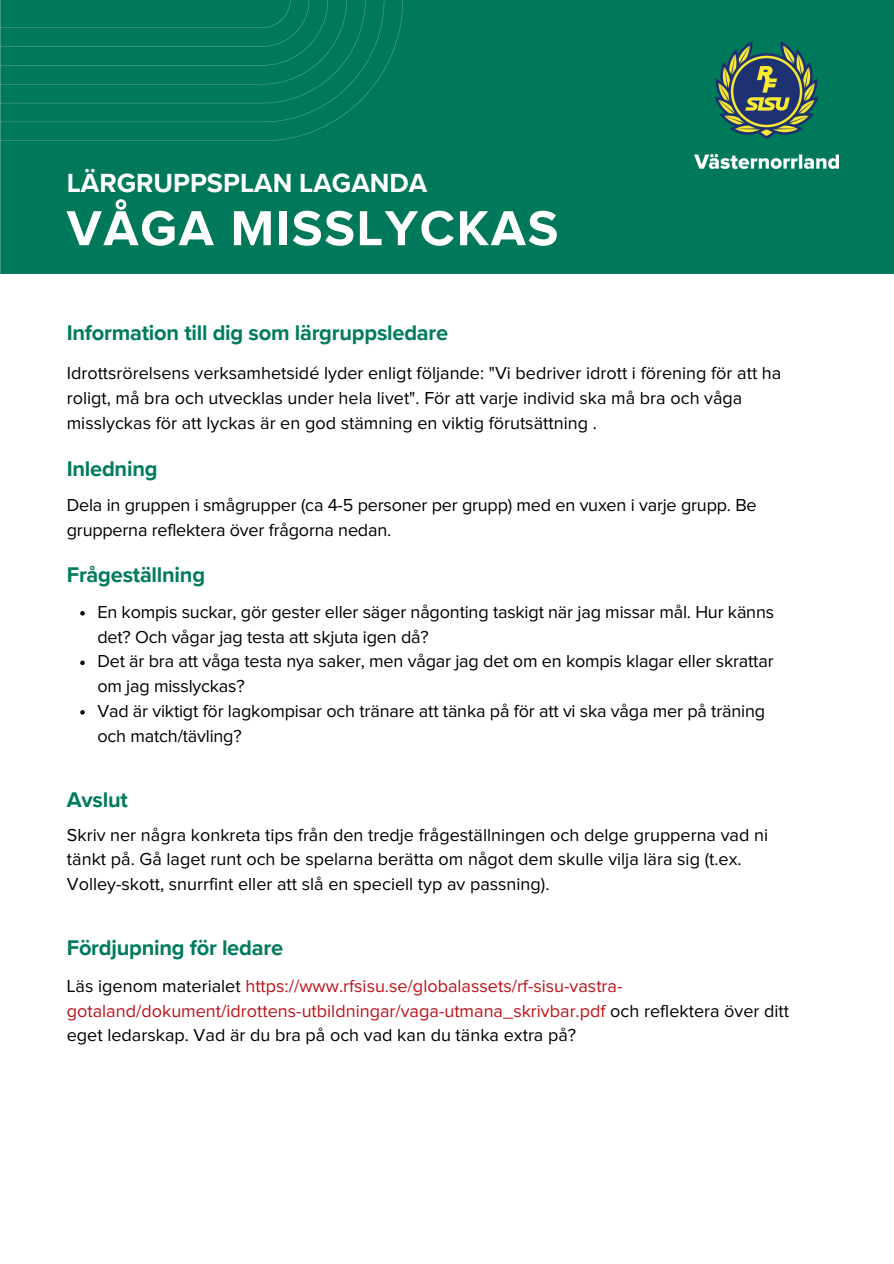
<style>
.page{position:relative;width:894px;height:1264px;background:#fff}
.page>*{position:absolute;margin:0;border:0;box-sizing:border-box;transform-origin:0 0}
.t1{font:700 51px "Proxima Nova";letter-spacing:.035em;color:#fff}
.t2{font:700 27px "Proxima Nova";color:#fff}
.t3{font:700 21.9px "Proxima Nova";letter-spacing:-.01em;color:#007b5e}
.t4{font:18px/24.8px "Proxima Nova";color:#000}
.t5{font:18px/24.8px "Proxima Nova";color:#be1219}
.s1{color:#000}
</style>
<div class="page">
<div style="left:0;top:0;width:893px;height:273px;background:#00785a"></div>
<img style="left:694px;top:41px;width:144px;height:127px">
<div style="left:0;top:0;width:402px;height:141px;background:#00785a"></div>
<svg style="left:80px;top:611px;width:5px;height:4px"></svg>
<svg style="left:80px;top:660px;width:5px;height:5px"></svg>
<svg style="left:80px;top:710px;width:5px;height:4px"></svg>
<p class="t2" style="left:67px;top:167px;width:362px">LÄRGRUPPSPLAN LAGANDA</p>
<p class="t1" style="left:67px;top:205px;width:493px">VÅGA MISSLYCKAS</p>
<p class="t3" style="left:67px;top:320px;width:383px">Information till dig som lärgruppsledare</p>
<p class="t4" style="left:67px;top:361px;width:716px">Idrottsrörelsens verksamhetsidé lyder enligt följande: "Vi bedriver idrott i förening för att ha roligt, må bra och utvecklas under hela livet". För att varje individ ska må bra och våga misslyckas för att lyckas är en god stämning en viktig förutsättning .</p>
<h2 class="t3" style="left:67px;top:456px;width:92px">Inledning</h2>
<p class="t4" style="left:67px;top:493px;width:691px">Dela in gruppen i smågrupper (ca 4-5 personer per grupp) med en vuxen i varje grupp. Be grupperna reflektera över frågorna nedan.</p>
<p class="t3" style="left:67px;top:561px;width:140px">Frågeställning</p>
<h3 class="t4" style="left:97px;top:600px;width:678px">En kompis suckar, gör gester eller säger någonting taskigt när jag missar mål. Hur känns det? Och vågar jag testa att skjuta igen då?</h3>
<p class="t4" style="left:97px;top:649px;width:677px">Det är bra att våga testa nya saker, men vågar jag det om en kompis klagar eller skrattar om jag misslyckas?</p>
<p class="t4" style="left:97px;top:699px;width:669px">Vad är viktigt för lagkompisar och tränare att tänka på för att vi ska våga mer på träning och match/tävling?</p>
<h1 class="t3" style="left:67px;top:786px;width:62px">Avslut</h1>
<h3 class="t4" style="left:67px;top:823px;width:702px">Skriv ner några konkreta tips från den tredje frågeställningen och delge grupperna vad ni tänkt på. Gå laget runt och be spelarna berätta om något dem skulle vilja lära sig (t.ex.<br>Volley-skott, snurrfint eller att slå en speciell typ av passning).</h3>
<p class="t3" style="left:67px;top:935px;width:218px">Fördjupning för ledare</p>
<h3 class="t5" style="left:67px;top:974px;width:723px"><span class="s1">Läs igenom materialet</span> https://www.rfsisu.se/globalassets/rf-sisu-vastra&shy;gotaland/dokument/idrottens-utbildningar/vaga-utmana_skrivbar.pdf <span class="s1">och reflektera över ditt eget ledarskap. Vad är du bra på och vad kan du tänka extra på?</span></h3>
</div>
